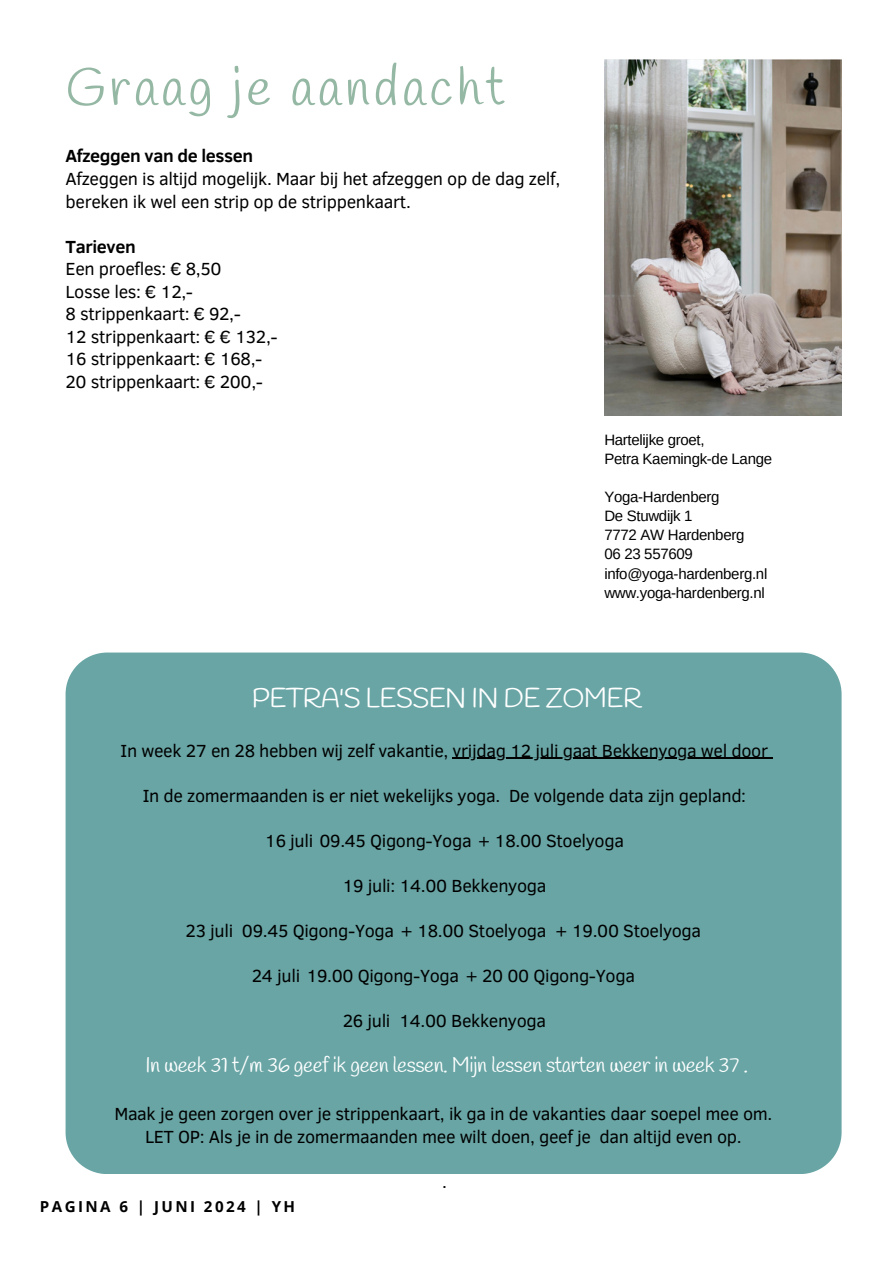
<style>
.page{position:relative;width:894px;height:1264px;background:#fff}
.page>*{position:absolute;margin:0;border:0;box-sizing:border-box;transform-origin:0 0}
.t1{font:52.5px "Handlee";letter-spacing:.07em;color:#95b8a4}
.t2{font:27px "Handlee";letter-spacing:-.02em;color:#fff}
.t3{font:21px "Handlee";letter-spacing:-.02em;color:#fff}
.t4{font:18px/22.5px "Clear Sans";letter-spacing:-.02em;color:#000}
.t5{font:700 15.15px "Open Sans";letter-spacing:.16em;color:#000}
.t6{font:15px "Arimo";letter-spacing:-.02em;color:#000}
.s1{font-weight:700}
</style>
<div class="page">
<img style="left:604px;top:60px;width:237px;height:355px">
<div style="left:66px;top:652px;width:775px;height:522px;background:#69a5a5"></div>
<hr style="left:452px;top:757px;width:315px;height:2px;background:#000">
<h4 class="t1" style="left:66px;top:56px;width:440px">Graag je aandacht</h4>
<p class="t4" style="left:66px;top:144px;width:496px"><span class="s1">Afzeggen van de lessen<br></span>Afzeggen is altijd mogelijk. Maar bij het afzeggen op de dag zelf, bereken ik wel een strip op de strippenkaart.</p>
<h4 class="t4" style="left:66px;top:234px;width:214px"><span class="s1">Tarieven<br></span>Een proefles: € 8,50<br>Losse les: € 12,-<br>8 strippenkaart: € 92,-<br>12 strippenkaart: € € 132,-<br>16 strippenkaart: € 168,-<br>20 strippenkaart: € 200,-</h4>
<p class="t6" style="left:604px;top:431px;width:102px">Hartelijke groet,</p>
<p class="t6" style="left:604px;top:450px;width:169px">Petra Kaemingk-de Lange</p>
<p class="t6" style="left:604px;top:488px;width:116px">Yoga-Hardenberg</p>
<p class="t6" style="left:604px;top:507px;width:90px">De Stuwdijk 1</p>
<p class="t6" style="left:604px;top:527px;width:141px">7772 AW Hardenberg</p>
<p class="t6" style="left:604px;top:546px;width:90px">06 23 557609</p>
<p class="t6" style="left:604px;top:565px;width:164px">info@yoga-hardenberg.nl</p>
<h2 class="t6" style="left:604px;top:584px;width:162px">www.yoga-hardenberg.nl</h2>
<h4 class="t2" style="left:252px;top:682px;width:391px">PETRA'S LESSEN IN DE ZOMER</h4>
<h4 class="t4" style="left:121px;top:738px;width:649px">In week 27 en 28 hebben wij zelf vakantie, vrijdag 12 juli gaat Bekkenyoga wel door</h4>
<h4 class="t4" style="left:143px;top:783px;width:359px">In de zomermaanden is er niet wekelijks yoga.</h4>
<h4 class="t4" style="left:509px;top:783px;width:238px">De volgende data zijn gepland:</h4>
<h4 class="t4" style="left:265px;top:828px;width:360px">16 juli 09.45 Qigong-Yoga + 18.00 Stoelyoga</h4>
<h4 class="t4" style="left:342px;top:873px;width:205px">19 juli: 14.00 Bekkenyoga</h4>
<h4 class="t4" style="left:185px;top:918px;width:49px">23 juli</h4>
<h4 class="t4" style="left:242px;top:918px;width:460px">09.45 Qigong-Yoga + 18.00 Stoelyoga + 19.00 Stoelyoga</h4>
<h4 class="t4" style="left:252px;top:963px;width:384px">24 juli 19.00 Qigong-Yoga + 20 00 Qigong-Yoga</h4>
<h4 class="t4" style="left:342px;top:1008px;width:49px">26 juli</h4>
<h3 class="t4" style="left:399px;top:1008px;width:148px">14.00 Bekkenyoga</h3>
<h3 class="t3" style="left:145px;top:1052px;width:604px">In week 31 t/m 36 geef ik geen lessen. Mijn lessen starten weer in week 37 .</h3>
<h4 class="t4" style="left:114px;top:1101px;width:659px">Maak je geen zorgen over je strippenkaart, ik ga in de vakanties daar soepel mee om.</h4>
<h4 class="t4" style="left:145px;top:1124px;width:598px">LET OP: Als je in de zomermaanden mee wilt doen, geef je dan altijd even op.</h4>
<h4 class="t4" style="left:442px;top:1169px;width:6px">.</h4>
<p class="t5" style="left:40px;top:1195px;width:257px">PAGINA 6 | JUNI 2024 | YH</p>
</div>
